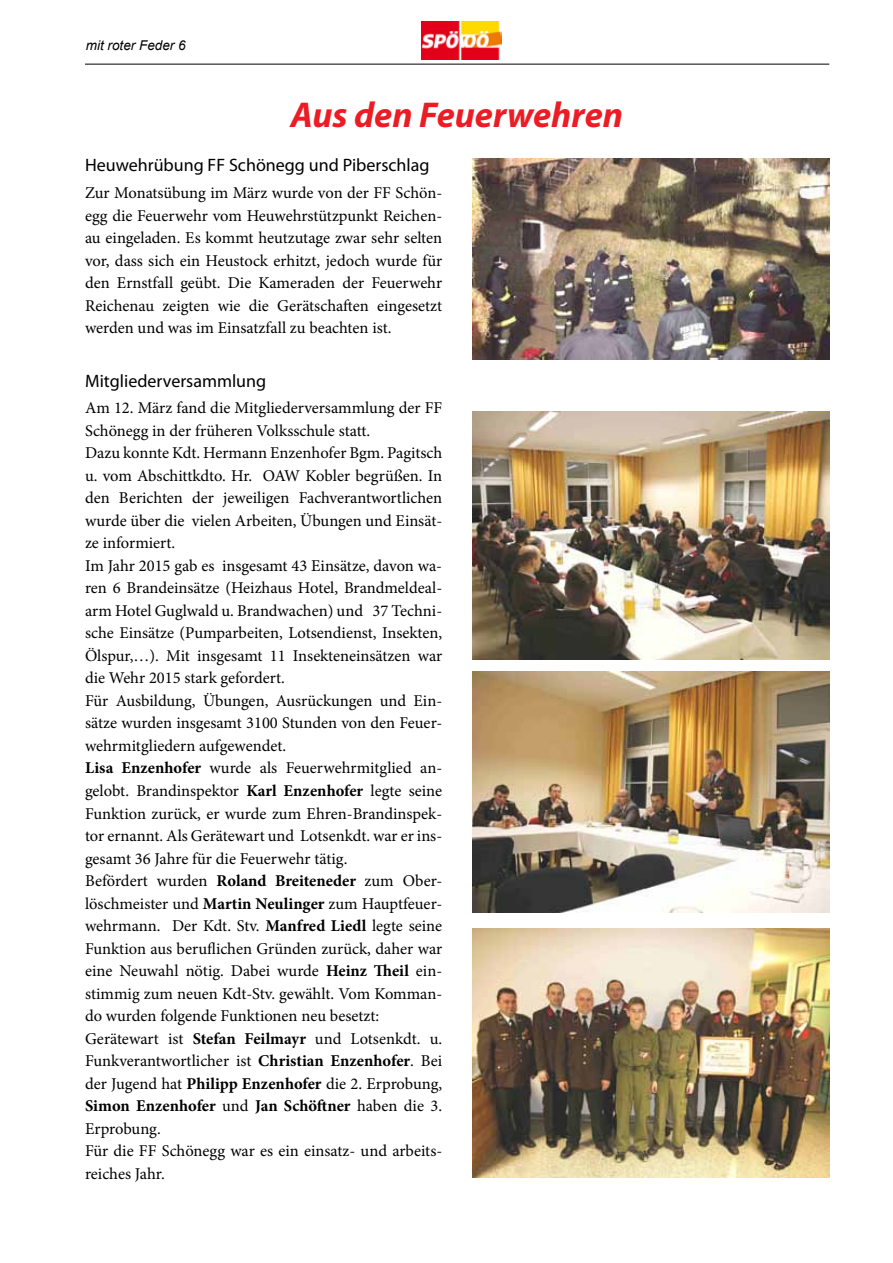
<style>
.page{position:relative;width:893px;height:1263px;background:#fff}
.page>*{position:absolute;margin:0;border:0;box-sizing:border-box;transform-origin:0 0}
.t1{font:italic 700 36px "Myriad Pro";color:#ed1c24}
.t2{font:18px "Myriad Pro";color:#000}
.t3{font:16.5px/22.5px "Minion Pro";color:#000;text-align:justify}
.t4{font:italic 13.5px "Arial";color:#000}
.s1{font-weight:700}
</style>
<div class="page">
<hr style="left:85px;top:64px;width:744px;height:1px;background:#000">
<img style="left:421px;top:22px;width:81px;height:37px">
<img style="left:472px;top:158px;width:357px;height:201px">
<img style="left:472px;top:411px;width:357px;height:248px">
<img style="left:472px;top:672px;width:357px;height:240px">
<img style="left:472px;top:928px;width:357px;height:250px">
<p class="t4" style="left:86px;top:37px;width:101px">mit roter Feder 6</p>
<h1 class="t1" style="left:290px;top:92px;width:334px">Aus den Feuerwehren</h1>
<p class="t2" style="left:85px;top:154px;width:346px">Heuwehrübung FF Schönegg und Piberschlag</p>
<p class="t3" style="left:85px;top:182px;width:359px">Zur Monatsübung im März wurde von der FF Schön&shy;egg die Feuerwehr vom Heuwehrstützpunkt Reichen&shy;au eingeladen. Es kommt heutzutage zwar sehr selten vor, dass sich ein Heustock erhitzt, jedoch wurde für den Ernstfall geübt. Die Kameraden der Feuerwehr Reichenau zeigten wie die Gerätschaften eingesetzt werden und was im Einsatzfall zu beachten ist.</p>
<p class="t2" style="left:85px;top:369px;width:183px">Mitgliederversammlung</p>
<p class="t3" style="left:85px;top:397px;width:359px;text-align:left">Am 12. März fand die Mitgliederversammlung der FF Schönegg in der früheren Volksschule statt.<br>Dazu konnte Kdt. Hermann Enzenhofer Bgm. Pagitsch u. vom Abschittkdto. Hr. OAW Kobler begrüßen. In den Berichten der jeweiligen Fachverantwortlichen wurde über die vielen Arbeiten, Übungen und Einsät&shy;ze informiert.<br>Im Jahr 2015 gab es insgesamt 43 Einsätze, davon wa&shy;ren 6 Brandeinsätze (Heizhaus Hotel, Brandmeldeal&shy;arm Hotel Guglwald u. Brandwachen) und 37 Techni&shy;sche Einsätze (Pumparbeiten, Lotsendienst, Insekten, Ölspur,…). Mit insgesamt 11 Insekteneinsätzen war die Wehr 2015 stark gefordert.<br>Für Ausbildung, Übungen, Ausrückungen und Ein&shy;sätze wurden insgesamt 3100 Stunden von den Feuer&shy;wehrmitgliedern aufgewendet.<br><span class="s1">Lisa Enzenhofer</span> wurde als Feuerwehrmitglied an&shy;gelobt. Brandinspektor <span class="s1">Karl Enzenhofer</span> legte seine Funktion zurück, er wurde zum Ehren-Brandinspek&shy;tor ernannt. Als Gerätewart und Lotsenkdt. war er ins&shy;gesamt 36 Jahre für die Feuerwehr tätig.<br>Befördert wurden <span class="s1">Roland Breiteneder</span> zum Ober&shy;löschmeister und <span class="s1">Martin Neulinger</span> zum Hauptfeuer&shy;wehrmann. Der Kdt. Stv. <span class="s1">Manfred Liedl</span> legte seine Funktion aus beruflichen Gründen zurück, daher war eine Neuwahl nötig. Dabei wurde <span class="s1">Heinz Theil</span> ein&shy;stimmig zum neuen Kdt-Stv. gewählt. Vom Komman&shy;do wurden folgende Funktionen neu besetzt:<br>Gerätewart ist <span class="s1">Stefan Feilmayr</span> und Lotsenkdt. u.<br>Funkverantwortlicher ist <span class="s1">Christian Enzenhofer</span>. Bei der Jugend hat <span class="s1">Philipp Enzenhofer</span> die 2. Erprobung, <span class="s1">Simon Enzenhofer</span> und <span class="s1">Jan Schöftner</span> haben die 3.<br>Erprobung.<br>Für die FF Schönegg war es ein einsatz- und arbeits&shy;reiches Jahr.</p>
</div>
